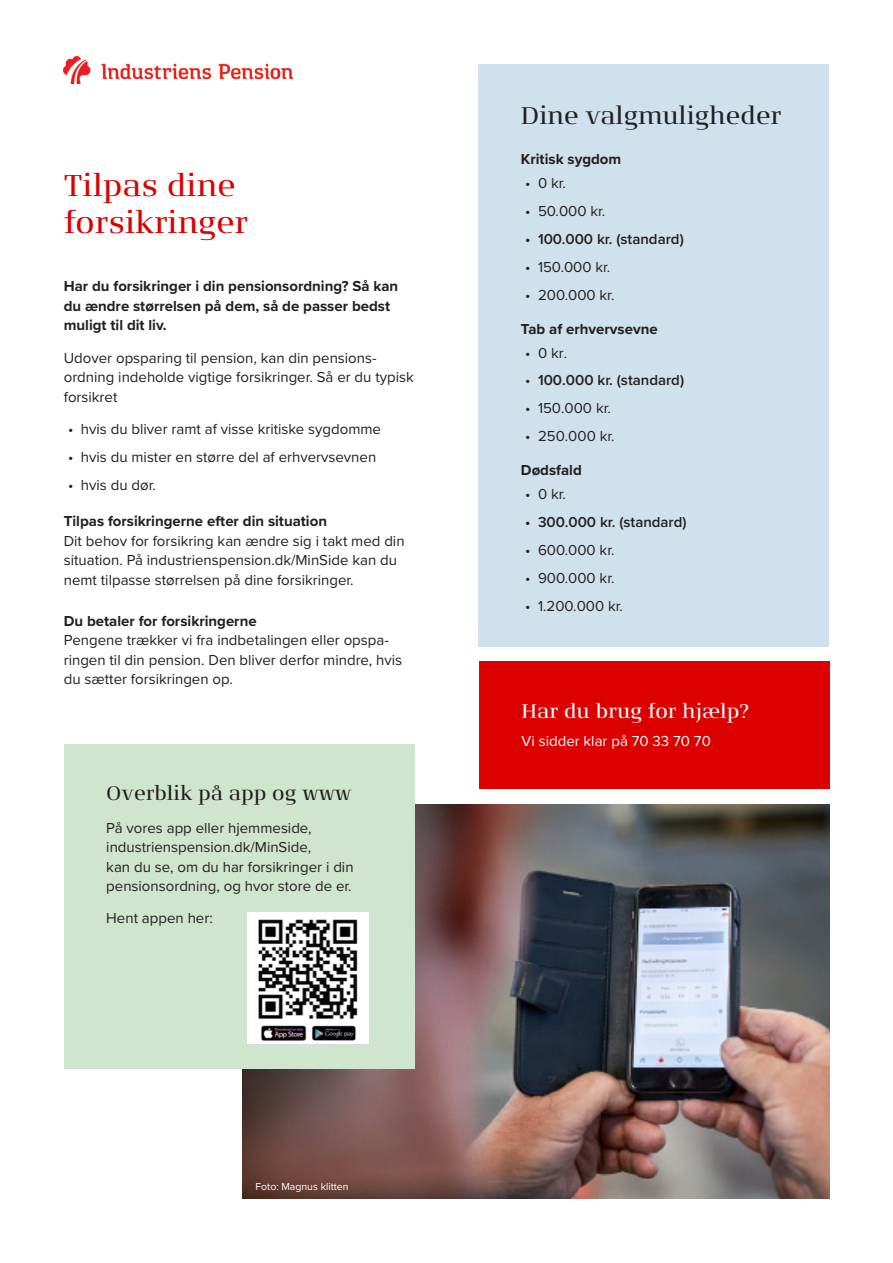
<style>
.page{position:relative;width:893px;height:1263px;background:#fff}
.page>*{position:absolute;margin:0;border:0;box-sizing:border-box;transform-origin:0 0}
.t1{font:30px/37.5px "Signa Serif OT";color:#dc0000}
.t2{font:24px "Signa Serif OT";color:#231f20}
.t3{font:19.5px "Signa Serif OT";color:#fff}
.t4{font:19.5px "Signa Serif OT";color:#231f20}
.Brødtekst_bold{font:15px/19.5px "Proxima Nova";color:#231f20}
.Brødtekst_sort{font:15px/19.5px "Proxima Nova";color:#231f20}
.Brødtekst_bold-2{font:700 15px/19.5px "Proxima Nova";color:#231f20}
.t5{font:600 15px "Proxima Nova";color:#231f20}
.Brødtekst_sort-2{font:15px "Proxima Nova";color:#fff}
.Brødtekst_sort-3{font:10.5px "Proxima Nova";color:#fff}
.s1{font-weight:700}
.s2{font-weight:400}
</style>
<div class="page">
<img style="left:64px;top:56px;width:228px;height:27px">
<img style="left:242px;top:804px;width:587px;height:394px">
<div style="left:478px;top:64px;width:351px;height:582px;background:#d0e1ee"></div>
<div style="left:479px;top:661px;width:351px;height:128px;background:#dc0000"></div>
<div style="left:64px;top:744px;width:351px;height:324px;background:#d0e5cd"></div>
<img style="left:247px;top:913px;width:121px;height:130px">
<h1 class="t1" style="left:64px;top:167px;width:186px">Tilpas dine forsikringer</h1>
<p class="Brødtekst_bold-2" style="left:64px;top:276px;width:336px">Har du forsikringer i din pensionsordning? Så kan du ændre størrelsen på dem, så de passer bedst muligt til dit liv.</p>
<p class="Brødtekst_sort" style="left:64px;top:347px;width:351px">Udover opsparing til pension, kan din pensions&shy;ordning indeholde vigtige forsikringer. Så er du typisk forsikret</p>
<p class="Brødtekst_bold" style="left:68px;top:418px;width:315px">• hvis du bliver ramt af visse kritiske sygdomme</p>
<p class="Brødtekst_bold" style="left:68px;top:446px;width:310px">• hvis du mister en større del af erhvervsevnen</p>
<p class="Brødtekst_bold" style="left:68px;top:474px;width:89px">• hvis du dør.</p>
<p class="Brødtekst_bold" style="left:64px;top:511px;width:342px"><span class="s1">Tilpas forsikringerne efter din situation<br></span>Dit behov for forsikring kan ændre sig i takt med din situation. På industrienspension.dk/MinSide kan du nemt tilpasse størrelsen på dine forsikringer.</p>
<p class="Brødtekst_bold" style="left:64px;top:610px;width:340px"><span class="s1">Du betaler for forsikringerne<br></span>Pengene trækker vi fra indbetalingen eller opspa&shy;ringen til din pension. Den bliver derfor mindre, hvis du sætter forsikringen op.</p>
<h3 class="t4" style="left:106px;top:782px;width:247px">Overblik på app og www</h3>
<p class="Brødtekst_sort" style="left:106px;top:817px;width:249px">På vores app eller hjemmeside, industrienspension.dk/MinSide,<br>kan du se, om du har forsikringer i din pensionsordning, og hvor store de er.</p>
<p class="Brødtekst_sort" style="left:106px;top:908px;width:108px">Hent appen her:</p>
<p class="Brødtekst_sort-3" style="left:255px;top:1179px;width:95px">Foto: Magnus klitten</p>
<h2 class="t2" style="left:521px;top:101px;width:262px">Dine valgmuligheder</h2>
<p class="Brødtekst_bold-2" style="left:521px;top:149px;width:102px">Kritisk sygdom</p>
<p class="Brødtekst_bold" style="left:525px;top:173px;width:42px">• 0 kr.</p>
<p class="Brødtekst_bold" style="left:525px;top:201px;width:82px">• 50.000 kr.</p>
<p class="t5" style="left:525px;top:228px;width:160px">• 100.000 kr. (standard)</p>
<p class="Brødtekst_bold" style="left:525px;top:257px;width:87px">• 150.000 kr.</p>
<p class="Brødtekst_bold" style="left:525px;top:285px;width:91px">• 200.000 kr.</p>
<p class="Brødtekst_bold-2" style="left:521px;top:319px;width:138px">Tab af erhvervsevne</p>
<p class="Brødtekst_bold" style="left:525px;top:343px;width:44px">• 0 kr.</p>
<p class="t5" style="left:525px;top:369px;width:161px"><span class="s2">•</span> 100.000 kr. (standard)</p>
<p class="Brødtekst_bold" style="left:525px;top:398px;width:87px">• 150.000 kr.</p>
<p class="Brødtekst_bold" style="left:525px;top:426px;width:91px">• 250.000 kr.</p>
<p class="Brødtekst_bold-2" style="left:521px;top:460px;width:62px">Dødsfald</p>
<p class="Brødtekst_bold" style="left:525px;top:484px;width:42px">• 0 kr.</p>
<p class="t5" style="left:525px;top:511px;width:163px">• 300.000 kr. (standard)</p>
<p class="Brødtekst_bold" style="left:525px;top:540px;width:91px">• 600.000 kr.</p>
<p class="Brødtekst_bold" style="left:525px;top:568px;width:91px">• 900.000 kr.</p>
<p class="Brødtekst_bold" style="left:525px;top:596px;width:99px">• 1.200.000 kr.</p>
<h3 class="t3" style="left:522px;top:700px;width:229px">Har du brug for hjælp?</h3>
<p class="Brødtekst_sort-2" style="left:522px;top:730px;width:191px">Vi sidder klar på 70 33 70 70</p>
</div>
